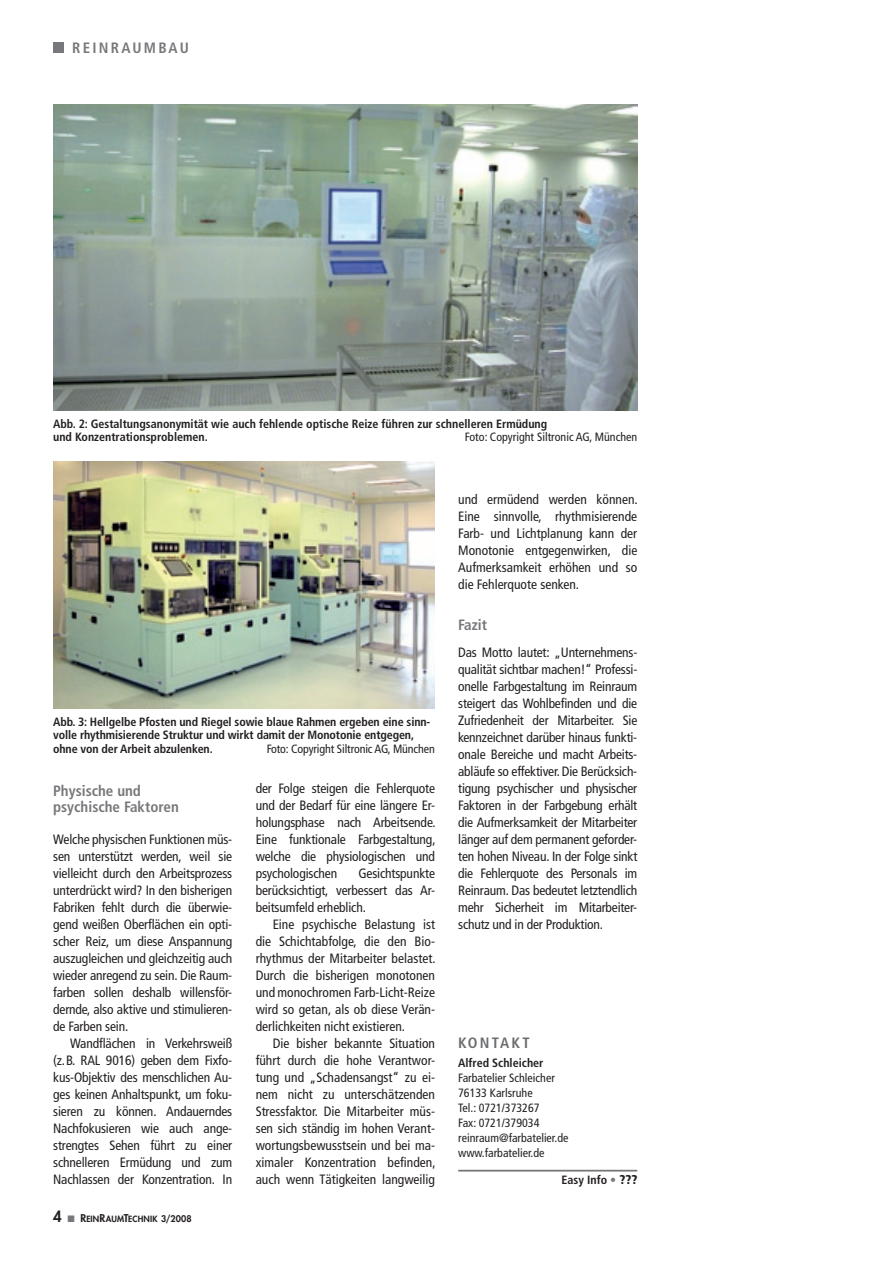
<style>
.page{position:relative;width:893px;height:1263px;background:#fff}
.page>*{position:absolute;margin:0;border:0;box-sizing:border-box;transform-origin:0 0}
.t1{font:700 condensed 15px/16.5px "Frutiger";color:#76787b}
.t2{font:700 condensed 15px "Frutiger";letter-spacing:.15em;color:#76787b}
.t3{font:700 condensed 15px "Frutiger";letter-spacing:.15em;color:#6c6d70}
.t4{font:condensed 13.5px/17px "Frutiger";letter-spacing:-.01em;color:#231f20;text-align:justify}
.t5{font:700 condensed 12px/13.5px "Frutiger";letter-spacing:-.01em;color:#231f20}
.t6{font:condensed 12px/15px "Frutiger";color:#231f20}
.t7{font:800 8.4px "Futura";letter-spacing:.02em;color:#231f20}
.s1{font-weight:900;font-size:12.75px}
.s2{font-size:15px}
.s3{font-size:10.5px}
.s4{font-size:9px}
</style>
<div class="page">
<img style="left:53px;top:461px;width:382px;height:247px">
<img style="left:53px;top:104px;width:584px;height:306px">
<hr style="left:458px;top:1170px;width:179px;height:1px;background:#76787b">
<div style="left:53px;top:43px;width:11px;height:10px;background:#76787b"></div>
<p class="t2" style="left:72px;top:39px;width:118px">REINRAUMBAU</p>
<p class="t5" style="left:53px;top:417px;width:496px">Abb. 2: Gestaltungsanonymität wie auch fehlende optische Reize führen zur schnelleren Ermüdung und Konzentrationsproblemen.</p>
<p class="t6" style="left:465px;top:430px;width:174px">Foto: Copyright Siltronic AG, München</p>
<p class="t4" style="left:458px;top:491px;width:181px">und ermüdend werden können.<br>Eine sinnvolle, rhythmisierende Farb- und Lichtplanung kann der Monotonie entgegenwirken, die Aufmerksamkeit erhöhen und so die Fehlerquote senken.</p>
<p class="t1" style="left:458px;top:617px;width:30px">Fazit</p>
<p class="t4" style="left:458px;top:644px;width:181px">Das Motto lautet: „Unternehmens&shy;qualität sichtbar machen!“ Professi&shy;onelle Farbgestaltung im Reinraum steigert das Wohlbefinden und die Zufriedenheit der Mitarbeiter. Sie kennzeichnet darüber hinaus funkti&shy;onale Bereiche und macht Arbeits&shy;abläufe so effektiver. Die Berücksich&shy;tigung psychischer und physischer Faktoren in der Farbgebung erhält die Aufmerksamkeit der Mitarbeiter länger auf dem permanent geforder&shy;ten hohen Niveau. In der Folge sinkt die Fehlerquote des Personals im Reinraum. Das bedeutet letztendlich mehr Sicherheit im Mitarbeiter&shy;schutz und in der Produktion.</p>
<p class="t5" style="left:53px;top:715px;width:379px">Abb. 3: Hellgelbe Pfosten und Riegel sowie blaue Rahmen ergeben eine sinn&shy;volle rhythmisierende Struktur und wirkt damit der Monotonie entgegen, ohne von der Arbeit abzulenken.</p>
<p class="t6" style="left:267px;top:741px;width:170px">Foto: Copyright Siltronic AG, München</p>
<p class="t4" style="left:256px;top:780px;width:181px">der Folge steigen die Fehlerquote und der Bedarf für eine längere Er&shy;holungsphase nach Arbeitsende.<br>Eine funktionale Farbgestaltung, welche die physiologischen und psychologischen</p>
<p class="t1" style="left:53px;top:782px;width:127px">Physische und psychische Faktoren</p>
<p class="t4" style="left:53px;top:831px;width:181px">Welche physischen Funktionen müs&shy;sen unterstützt werden, weil sie vielleicht durch den Arbeitsprozess unterdrückt wird? In den bisherigen Fabriken fehlt durch die überwie&shy;gend weißen Oberflächen ein opti&shy;scher Reiz, um diese Anspannung auszugleichen und gleichzeitig auch wieder anregend zu sein. Die Raum&shy;farben sollen deshalb willensför&shy;dernde, also aktive und stimulieren&shy;de Farben sein.</p>
<p class="t4" style="left:53px;top:1035px;width:181px;text-indent:17px">Wandflächen in Verkehrsweiß (z.B. RAL 9016) geben dem Fixfo&shy;kus-Objektiv des menschlichen Au&shy;ges keinen Anhaltspunkt, um foku&shy;sieren zu können. Andauerndes Nachfokusieren wie auch ange&shy;strengtes Sehen führt zu einer schnelleren Ermüdung und zum Nachlassen der Konzentration. In</p>
<p class="t4" style="left:256px;top:865px;width:181px;text-indent:103px">Gesichtspunkte berücksichtigt, verbessert das Ar&shy;beitsumfeld erheblich.</p>
<p class="t4" style="left:256px;top:916px;width:181px;text-indent:17px">Eine psychische Belastung ist die Schichtabfolge, die den Bio&shy;rhythmus der Mitarbeiter belastet.<br>Durch die bisherigen monotonen und monochromen Farb-Licht-Reize wird so getan, als ob diese Verän&shy;derlichkeiten nicht existieren.</p>
<p class="t4" style="left:256px;top:1035px;width:181px;text-indent:17px">Die bisher bekannte Situation führt durch die hohe Verantwor&shy;tung und „Schadensangst“ zu ei&shy;nem nicht zu unterschätzenden Stressfaktor. Die Mitarbeiter müs&shy;sen sich ständig im hohen Verant&shy;wortungsbewusstsein und bei ma&shy;ximaler Konzentration befinden, auch wenn Tätigkeiten langweilig</p>
<p class="t3" style="left:458px;top:1034px;width:73px">KONTAKT</p>
<p class="t5" style="left:458px;top:1056px;width:87px">Alfred Schleicher</p>
<p class="t6" style="left:458px;top:1071px;width:112px">Farbatelier Schleicher<br>76133 Karlsruhe<br>Tel.: 0721/373267<br>Fax: 0721/379034 reinraum@farbatelier.de www.farbatelier.de</p>
<p class="t5" style="left:562px;top:1173px;width:77px">Easy Info <span class="s1">???</span></p>
<p class="t7" style="left:53px;top:1213px;width:140px"><span class="s2">4</span> <span class="s3">R</span>EIN<span class="s3">R</span>AUM<span class="s3">T</span>ECHNIK <span class="s4">3/2008</span></p>
</div>
